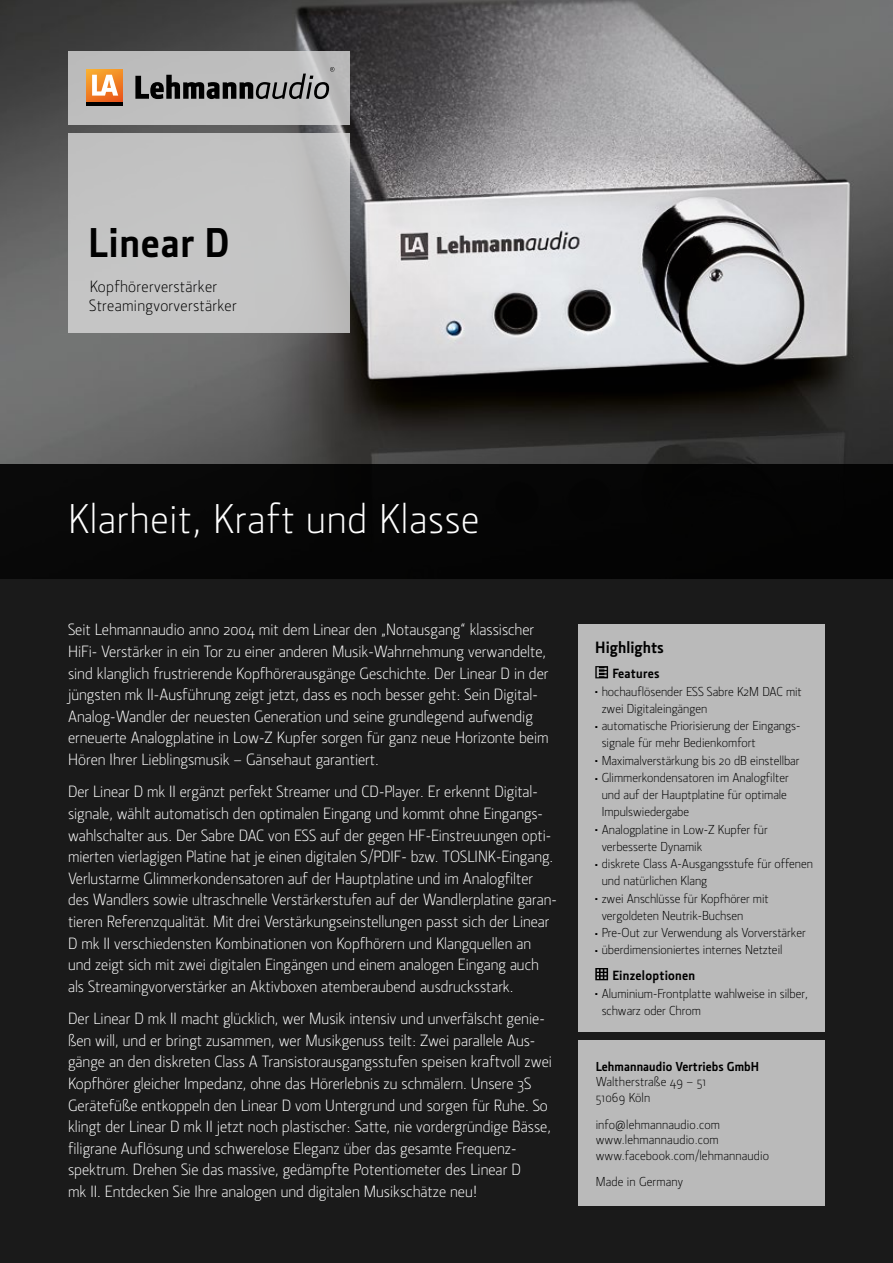
<style>
.page{position:relative;width:893px;height:1263px;background:#fff}
.page>*{position:absolute;margin:0;border:0;box-sizing:border-box;transform-origin:0 0}
.t1{font:300 42px "Section";letter-spacing:.02em;color:#fff}
.t2{font:700 42px "Section";letter-spacing:.02em;color:#000}
.t3{font:300 16.5px/21.6px "Section";color:#fff}
.t4{font:300 16.5px/19.8px "Section";letter-spacing:.02em;color:#000}
.t5{font:700 16.5px "Section";color:#000}
.t6{font:700 13.5px "Section";letter-spacing:.02em;color:#000}
.t7{font:300 13.2px/17.2px "Section";color:#000}
.t8{font:700 13.2px "Section";letter-spacing:.01em;color:#000}
.t9{font:300 3.9px "Section";color:#000}
</style>
<div class="page">
<img style="left:0;top:0;width:893px;height:464px">
<div style="left:0;top:464px;width:893px;height:799px;background:linear-gradient(to bottom,#101010,#1f1f1f)"></div>
<div style="left:68px;top:134px;width:282px;height:199px;background:#c4c4c4"></div>
<div style="left:68px;top:51px;width:282px;height:74px;background:#bebebe"></div>
<svg style="left:86px;top:69px;width:37px;height:32px"></svg>
<svg style="left:92px;top:75px;width:26px;height:21px"></svg>
<svg style="left:135px;top:67px;width:199px;height:32px"></svg>
<hr style="left:86px;top:102px;width:37px;height:4px;background:#000">
<div style="left:578px;top:624px;width:247px;height:407px;background:#bababa"></div>
<div style="left:578px;top:1040px;width:247px;height:165px;background:#bababa"></div>
<svg style="left:595px;top:666px;width:13px;height:12px"></svg>
<svg style="left:595px;top:968px;width:13px;height:12px"></svg>
<h1 class="t2" style="left:88px;top:218px;width:143px">Linear D</h1>
<p class="t4" style="left:89px;top:276px;width:149px">Kopfhörerverstärker<br>Streamingvorverstärker</p>
<h1 class="t1" style="left:68px;top:495px;width:413px">Klarheit, Kraft und Klasse</h1>
<p class="t3" style="left:68px;top:619px;width:482px">Seit Lehmannaudio anno 2004 mit dem Linear den „Notausgang“ klassischer HiFi- Verstärker in ein Tor zu einer anderen Musik-Wahrnehmung verwandelte, sind klanglich frustrierende Kopfhörerausgänge Geschichte. Der Linear D in der jüngsten mk II-Ausführung zeigt jetzt, dass es noch besser geht: Sein Digital-Analog-Wandler der neuesten Generation und seine grundlegend aufwendig erneuerte Analogplatine in Low-Z Kupfer sorgen für ganz neue Horizonte beim Hören Ihrer Lieblingsmusik – Gänsehaut garantiert.</p>
<p class="t3" style="left:68px;top:781px;width:490px">Der Linear D mk II ergänzt perfekt Streamer und CD-Player. Er erkennt Digital&shy;signale, wählt automatisch den optimalen Eingang und kommt ohne Eingangs&shy;wahlschalter aus. Der Sabre DAC von ESS auf der gegen HF-Einstreuungen opti&shy;mierten vierlagigen Platine hat je einen digitalen S/PDIF- bzw. TOSLINK-Eingang.<br>Verlustarme Glimmerkondensatoren auf der Hauptplatine und im Analogfilter des Wandlers sowie ultraschnelle Verstärkerstufen auf der Wandlerplatine garan&shy;tieren Referenzqualität. Mit drei Verstärkungseinstellungen passt sich der Linear D mk II verschiedensten Kombinationen von Kopfhörern und Klangquellen an und zeigt sich mit zwei digitalen Eingängen und einem analogen Eingang auch als Streamingvorverstärker an Aktivboxen atemberaubend ausdrucksstark.</p>
<p class="t3" style="left:68px;top:1008px;width:485px">Der Linear D mk II macht glücklich, wer Musik intensiv und unverfälscht genie&shy;ßen will, und er bringt zusammen, wer Musikgenuss teilt: Zwei parallele Aus&shy;gänge an den diskreten Class A Transistorausgangsstufen speisen kraftvoll zwei Kopfhörer gleicher Impedanz, ohne das Hörerlebnis zu schmälern. Unsere 3S Gerätefüße entkoppeln den Linear D vom Untergrund und sorgen für Ruhe. So klingt der Linear D mk II jetzt noch plastischer: Satte, nie vordergründige Bässe, filigrane Auflösung und schwerelose Eleganz über das gesamte Frequenz&shy;spektrum. Drehen Sie das massive, gedämpfte Potentiometer des Linear D<br>mk II. Entdecken Sie Ihre analogen und digitalen Musikschätze neu!</p>
<p class="t5" style="left:595px;top:637px;width:70px">Highlights</p>
<p class="t6" style="left:612px;top:666px;width:49px">Features</p>
<p class="t9" style="left:595px;top:690px;width:4px">≠</p>
<p class="t7" style="left:602px;top:683px;width:202px">hochauflösender ESS Sabre K2M DAC mit zwei Digitaleingängen</p>
<p class="t9" style="left:595px;top:724px;width:4px">≠</p>
<p class="t7" style="left:602px;top:717px;width:199px">automatische Priorisierung der Eingangs&shy;signale für mehr Bedienkomfort</p>
<p class="t9" style="left:595px;top:759px;width:4px">≠</p>
<p class="t7" style="left:602px;top:752px;width:199px">Maximalverstärkung bis 20 dB einstellbar</p>
<p class="t9" style="left:595px;top:776px;width:4px">≠</p>
<p class="t7" style="left:602px;top:769px;width:189px">Glimmerkondensatoren im Analogfilter und auf der Hauptplatine für optimale<br>Impulswiedergabe</p>
<p class="t9" style="left:595px;top:828px;width:4px">≠</p>
<p class="t7" style="left:602px;top:821px;width:167px">Analogplatine in Low-Z Kupfer für verbesserte Dynamik</p>
<p class="t9" style="left:595px;top:862px;width:4px">≠</p>
<p class="t7" style="left:602px;top:855px;width:213px">diskrete Class A-Ausgangsstufe für offenen und natürlichen Klang</p>
<p class="t9" style="left:595px;top:897px;width:4px">≠</p>
<p class="t7" style="left:602px;top:890px;width:168px">zwei Anschlüsse für Kopfhörer mit vergoldeten Neutrik-Buchsen</p>
<p class="t9" style="left:595px;top:931px;width:4px">≠</p>
<p class="t7" style="left:602px;top:924px;width:206px">Pre-Out zur Verwendung als Vorverstärker</p>
<p class="t9" style="left:595px;top:949px;width:4px">≠</p>
<p class="t7" style="left:602px;top:941px;width:182px">überdimensioniertes internes Netzteil</p>
<p class="t6" style="left:612px;top:968px;width:84px">Einzeloptionen</p>
<p class="t9" style="left:595px;top:992px;width:4px">≠</p>
<p class="t7" style="left:602px;top:984px;width:208px">Aluminium-Frontplatte wahlweise in silber, schwarz oder Chrom</p>
<p class="t8" style="left:596px;top:1058px;width:165px">Lehmannaudio Vertriebs GmbH</p>
<p class="t7" style="left:596px;top:1074px;width:112px;line-height:15.8px">Waltherstraße 49 – 51<br>51069 Köln</p>
<p class="t7" style="left:596px;top:1116px;width:175px;line-height:15.8px">info@lehmannaudio.com www.lehmannaudio.com www.facebook.com/lehmannaudio</p>
<p class="t7" style="left:596px;top:1173px;width:89px">Made in Germany</p>
</div>
